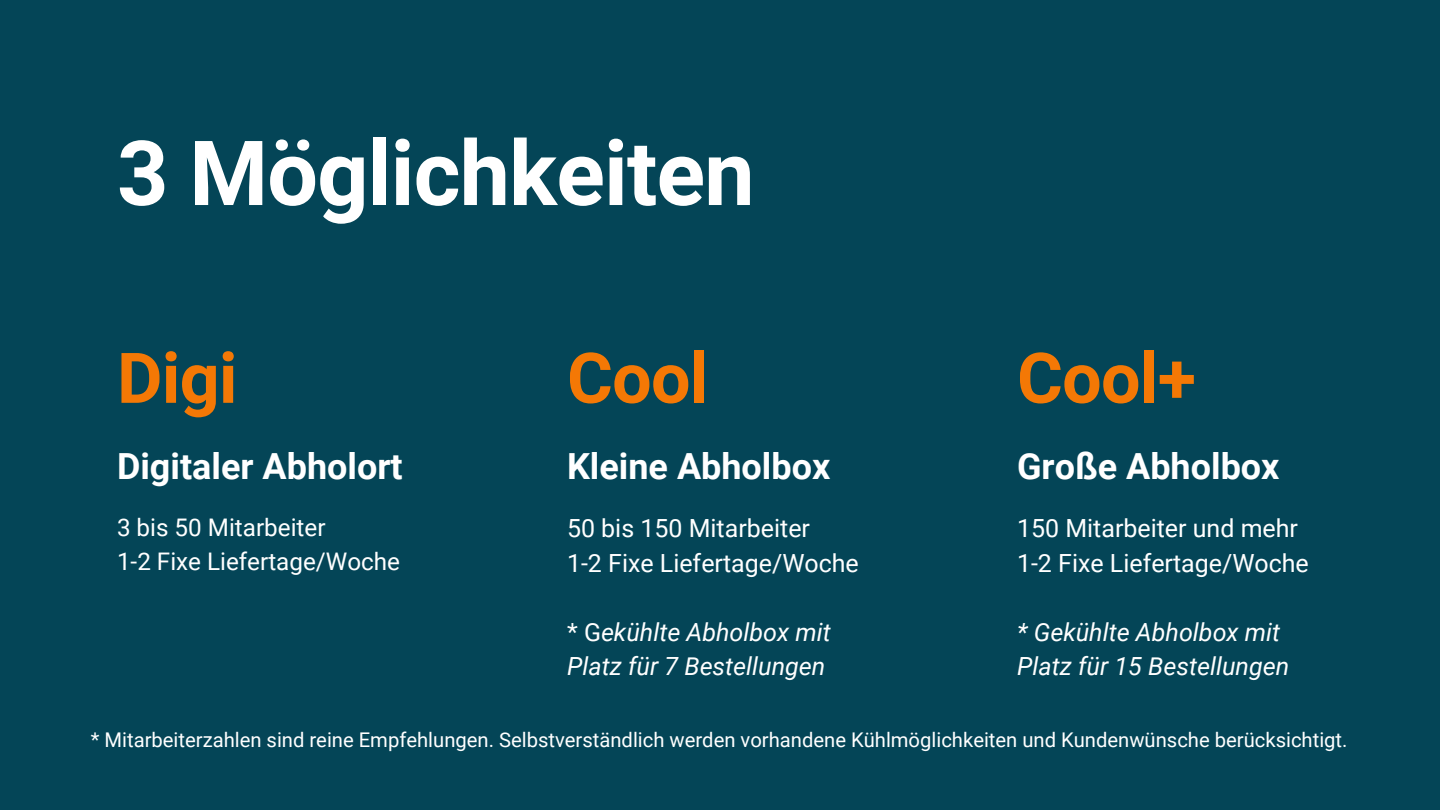
<style>
.page{position:relative;width:1440px;height:810px;background:#044557}
.page>*{position:absolute;margin:0;border:0;box-sizing:border-box;transform-origin:0 0}
.t1{font:700 90px "Roboto";letter-spacing:-.01em;color:#fff}
.t2{font:700 70px "Roboto";letter-spacing:-.01em;color:#f47805}
.t3{font:700 36px "Roboto";color:#fff}
.t4{font:25px/34.5px "Roboto";color:#fff}
.t5{font:italic 25px/34.5px "Roboto";color:#fff}
.t6{font:24.2px/33.8px "Roboto";color:#fff}
.t7{font:20.2px "Roboto";color:#fff}
.s1{font-style:normal}
</style>
<div class="page">
<h1 class="t1" style="left:117px;top:122px;width:639px">3 Möglichkeiten</h1>
<h2 class="t2" style="left:117px;top:338px;width:122px">Digi</h2>
<h3 class="t3" style="left:117px;top:446px;width:287px">Digitaler Abholort</h3>
<p class="t6" style="left:117px;top:511px;width:285px">3 bis 50 Mitarbeiter<br>1-2 Fixe Liefertage/Woche</p>
<h2 class="t2" style="left:567px;top:338px;width:143px">Cool</h2>
<h3 class="t3" style="left:567px;top:446px;width:265px">Kleine Abholbox</h3>
<p class="t4" style="left:567px;top:511px;width:293px">50 bis 150 Mitarbeiter<br>1-2 Fixe Liefertage/Woche</p>
<p class="t5" style="left:567px;top:615px;width:265px"><span class="s1">* G</span>ekühlte Abholbox mit<br>Platz für 7 Bestellungen</p>
<h2 class="t2" style="left:1017px;top:338px;width:180px">Cool+</h2>
<h3 class="t3" style="left:1017px;top:446px;width:264px">Große Abholbox</h3>
<p class="t4" style="left:1017px;top:511px;width:293px">150 Mitarbeiter und mehr<br>1-2 Fixe Liefertage/Woche</p>
<p class="t5" style="left:1017px;top:615px;width:274px">* Gekühlte Abholbox mit<br>Platz für 15 Bestellungen</p>
<p class="t7" style="left:91px;top:728px;width:1258px">* Mitarbeiterzahlen sind reine Empfehlungen. Selbstverständlich werden vorhandene Kühlmöglichkeiten und Kundenwünsche berücksichtigt.</p>
</div>
